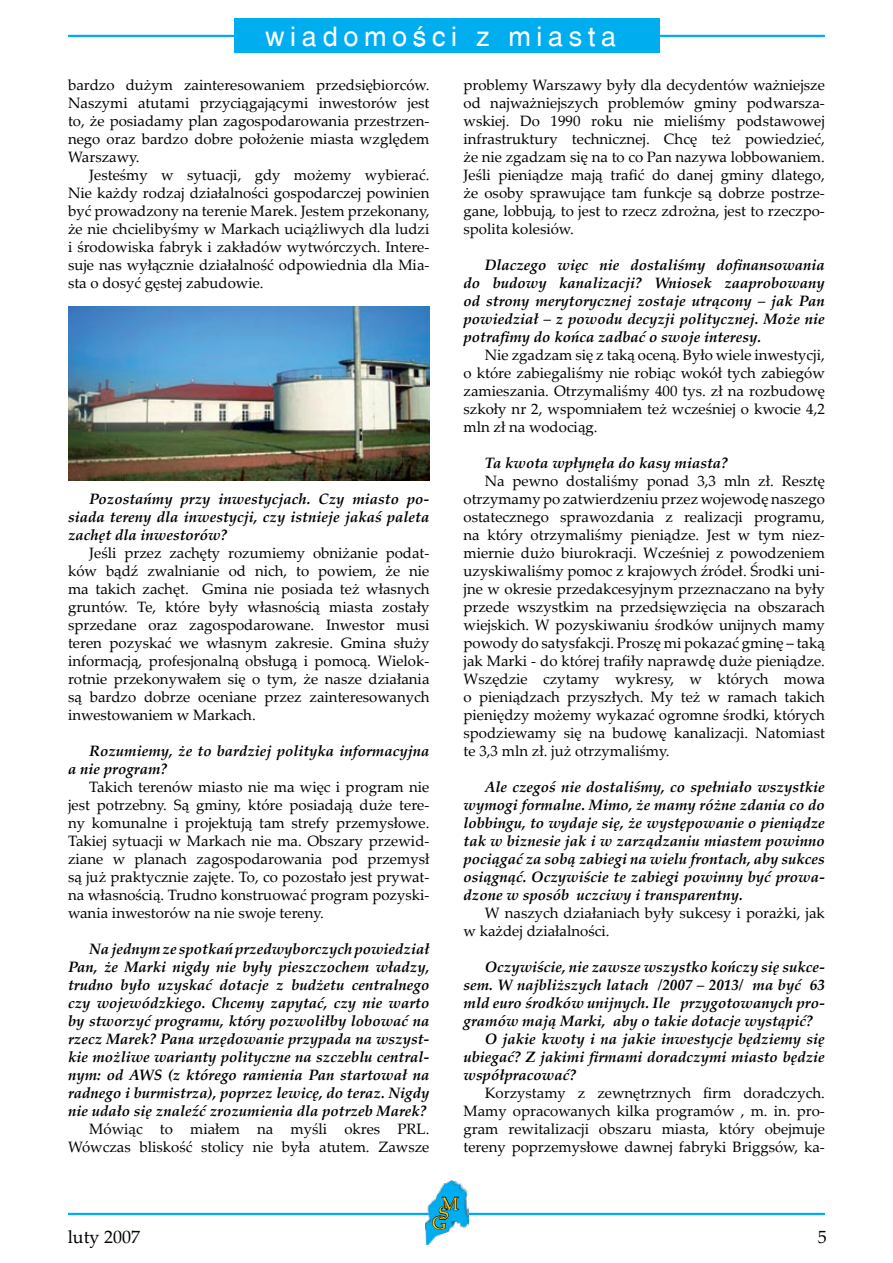
<style>
.page{position:relative;width:893px;height:1263px;background:#fff}
.page>*{position:absolute;margin:0;border:0;box-sizing:border-box;transform-origin:0 0}
.t1{font:27px "Switzerland";letter-spacing:.21em;color:#fff}
.t2{font:18px "Palatino Linotype";color:#000}
.t3{font:18px "Book Antiqua";color:#fdc215}
.t4{font:15px/18px "Palatino Linotype";color:#000;text-align:justify}
.t5{font:italic 700 15px/18px "Palatino Linotype";color:#000;text-align:justify}
</style>
<div class="page">
<hr style="left:68px;top:35px;width:757px;height:2px;background:#00adef">
<div style="left:234px;top:19px;width:425px;height:34px;background:#00adef"></div>
<hr style="left:68px;top:1213px;width:757px;height:2px;background:#00adef">
<img style="left:425px;top:1180px;width:43px;height:64px">
<svg style="left:432px;top:1196px;width:27px;height:34px"></svg>
<img style="left:68px;top:306px;width:361px;height:174px">
<h1 class="t1" style="left:265px;top:21px;width:353px">wiadomości z miasta</h1>
<p class="t4" style="left:68px;top:75px;width:363px">bardzo dużym zainteresowaniem przedsiębiorców.<br>Naszymi atutami przyciągającymi inwestorów jest to, że posiadamy plan zagospodarowania przestrzen&shy;nego oraz bardzo dobre położenie miasta względem Warszawy.</p>
<p class="t4" style="left:68px;top:165px;width:363px;text-indent:21px">Jesteśmy w sytuacji, gdy możemy wybierać.<br>Nie każdy rodzaj działalności gospodarczej powinien być prowadzony na terenie Marek. Jestem przekonany, że nie chcielibyśmy w Markach uciążliwych dla ludzi i środowiska fabryk i zakładów wytwórczych. Intere&shy;suje nas wyłącznie działalność odpowiednia dla Mia&shy;sta o dosyć gęstej zabudowie.</p>
<p class="t5" style="left:68px;top:489px;width:363px;text-indent:21px">Pozostańmy przy inwestycjach. Czy miasto po&shy;siada tereny dla inwestycji, czy istnieje jakaś paleta zachęt dla inwestorów?</p>
<p class="t4" style="left:68px;top:543px;width:363px;text-indent:21px">Jeśli przez zachęty rozumiemy obniżanie podat&shy;ków bądź zwalnianie od nich, to powiem, że nie ma takich zachęt. Gmina nie posiada też własnych gruntów. Te, które były własnością miasta zostały sprzedane oraz zagospodarowane. Inwestor musi teren pozyskać we własnym zakresie. Gmina służy informacją, profesjonalną obsługą i pomocą. Wielok&shy;rotnie przekonywałem się o tym, że nasze działania są bardzo dobrze oceniane przez zainteresowanych inwestowaniem w Markach.</p>
<p class="t5" style="left:68px;top:741px;width:363px;text-indent:21px">Rozumiemy, że to bardziej polityka informacyjna a nie program?</p>
<p class="t4" style="left:68px;top:777px;width:363px;text-indent:21px">Takich terenów miasto nie ma więc i program nie jest potrzebny. Są gminy, które posiadają duże tere&shy;ny komunalne i projektują tam strefy przemysłowe.<br>Takiej sytuacji w Markach nie ma. Obszary przewid&shy;ziane w planach zagospodarowania pod przemysł są już praktycznie zajęte. To, co pozostało jest prywat&shy;na własnością. Trudno konstruować program pozyski&shy;wania inwestorów na nie swoje tereny.</p>
<p class="t5" style="left:68px;top:939px;width:363px;text-indent:21px">Na jednym ze spotkań przedwyborczych powiedział Pan, że Marki nigdy nie były pieszczochem władzy, trudno było uzyskać dotacje z budżetu centralnego czy wojewódzkiego. Chcemy zapytać, czy nie warto by stworzyć programu, który pozwoliłby lobować na rzecz Marek? Pana urzędowanie przypada na wszyst&shy;kie możliwe warianty polityczne na szczeblu central&shy;nym: od AWS (z którego ramienia Pan startował na radnego i burmistrza), poprzez lewicę, do teraz. Nigdy nie udało się znaleźć zrozumienia dla potrzeb Marek?</p>
<p class="t4" style="left:68px;top:1119px;width:363px;text-align:right">Mówiąc to miałem na myśli okres PRL.<br>Wówczas bliskość stolicy nie była atutem. Zawsze</p>
<p class="t4" style="left:463px;top:75px;width:363px">problemy Warszawy były dla decydentów ważniejsze od najważniejszych problemów gminy podwarsza&shy;wskiej. Do 1990 roku nie mieliśmy podstawowej infrastruktury technicznej. Chcę też powiedzieć, że nie zgadzam się na to co Pan nazywa lobbowaniem.<br>Jeśli pieniądze mają trafić do danej gminy dlatego, że osoby sprawujące tam funkcje są dobrze postrze&shy;gane, lobbują, to jest to rzecz zdrożna, jest to rzeczpo&shy;spolita kolesiów.</p>
<p class="t5" style="left:463px;top:255px;width:363px;text-indent:21px">Dlaczego więc nie dostaliśmy dofinansowania do budowy kanalizacji? Wniosek zaaprobowany od strony merytorycznej zostaje utrącony – jak Pan powiedział – z powodu decyzji politycznej. Może nie potrafimy do końca zadbać o swoje interesy.</p>
<p class="t4" style="left:463px;top:345px;width:363px;text-indent:21px">Nie zgadzam się z taką oceną. Było wiele inwestycji, o które zabiegaliśmy nie robiąc wokół tych zabiegów zamieszania. Otrzymaliśmy 400 tys. zł na rozbudowę szkoły nr 2, wspomniałem też wcześniej o kwocie 4,2 mln zł na wodociąg.</p>
<p class="t5" style="left:485px;top:453px;width:245px">Ta kwota wpłynęła do kasy miasta?</p>
<p class="t4" style="left:463px;top:471px;width:363px;text-indent:21px">Na pewno dostaliśmy ponad 3,3 mln zł. Resztę otrzymamy po zatwierdzeniu przez wojewodę naszego ostatecznego sprawozdania z realizacji programu, na który otrzymaliśmy pieniądze. Jest w tym niez&shy;miernie dużo biurokracji. Wcześniej z powodzeniem uzyskiwaliśmy pomoc z krajowych źródeł. Środki uni&shy;jne w okresie przedakcesyjnym przeznaczano na były przede wszystkim na przedsięwzięcia na obszarach wiejskich. W pozyskiwaniu środków unijnych mamy powody do satysfakcji. Proszę mi pokazać gminę – taką jak Marki - do której trafiły naprawdę duże pieniądze.<br>Wszędzie czytamy wykresy, w których mowa o pieniądzach przyszłych. My też w ramach takich pieniędzy możemy wykazać ogromne środki, których spodziewamy się na budowę kanalizacji. Natomiast te 3,3 mln zł. już otrzymaliśmy.</p>
<p class="t5" style="left:463px;top:777px;width:363px;text-indent:21px">Ale czegoś nie dostaliśmy, co spełniało wszystkie wymogi formalne. Mimo, że mamy różne zdania co do lobbingu, to wydaje się, że występowanie o pieniądze tak w biznesie jak i w zarządzaniu miastem powinno pociągać za sobą zabiegi na wielu frontach, aby sukces osiągnąć. Oczywiście te zabiegi powinny być prowa&shy;dzone w sposób uczciwy i transparentny.</p>
<p class="t4" style="left:463px;top:903px;width:363px;text-indent:21px">W naszych działaniach były sukcesy i porażki, jak w każdej działalności.</p>
<p class="t5" style="left:485px;top:957px;width:342px">Oczywiście, nie zawsze wszystko kończy się sukce-</p>
<p class="t5" style="left:463px;top:975px;width:363px">sem. W najbliższych latach /2007 – 2013/ ma być 63</p>
<p class="t5" style="left:463px;top:993px;width:363px">mld euro środków unijnych. Ile przygotowanych pro-</p>
<p class="t5" style="left:463px;top:1011px;width:351px">gramów mają Marki, aby o takie dotacje wystąpić?</p>
<p class="t5" style="left:485px;top:1029px;width:342px">O jakie kwoty i na jakie inwestycje będziemy się</p>
<p class="t5" style="left:463px;top:1047px;width:363px">ubiegać? Z jakimi firmami doradczymi miasto będzie</p>
<p class="t5" style="left:463px;top:1065px;width:114px">współpracować?</p>
<p class="t4" style="left:463px;top:1083px;width:363px;text-indent:21px">Korzystamy z zewnętrznych firm doradczych.<br>Mamy opracowanych kilka programów , m. in. pro&shy;gram rewitalizacji obszaru miasta, który obejmuje tereny poprzemysłowe dawnej fabryki Briggsów, ka-</p>
<p class="t2" style="left:68px;top:1224px;width:74px">luty 2007</p>
<p class="t3" style="left:441px;top:1191px;width:19px">M</p>
<p class="t3" style="left:439px;top:1200px;width:11px">S</p>
<p class="t3" style="left:432px;top:1210px;width:15px">G</p>
<p class="t2" style="left:818px;top:1224px;width:10px">5</p>
</div>
